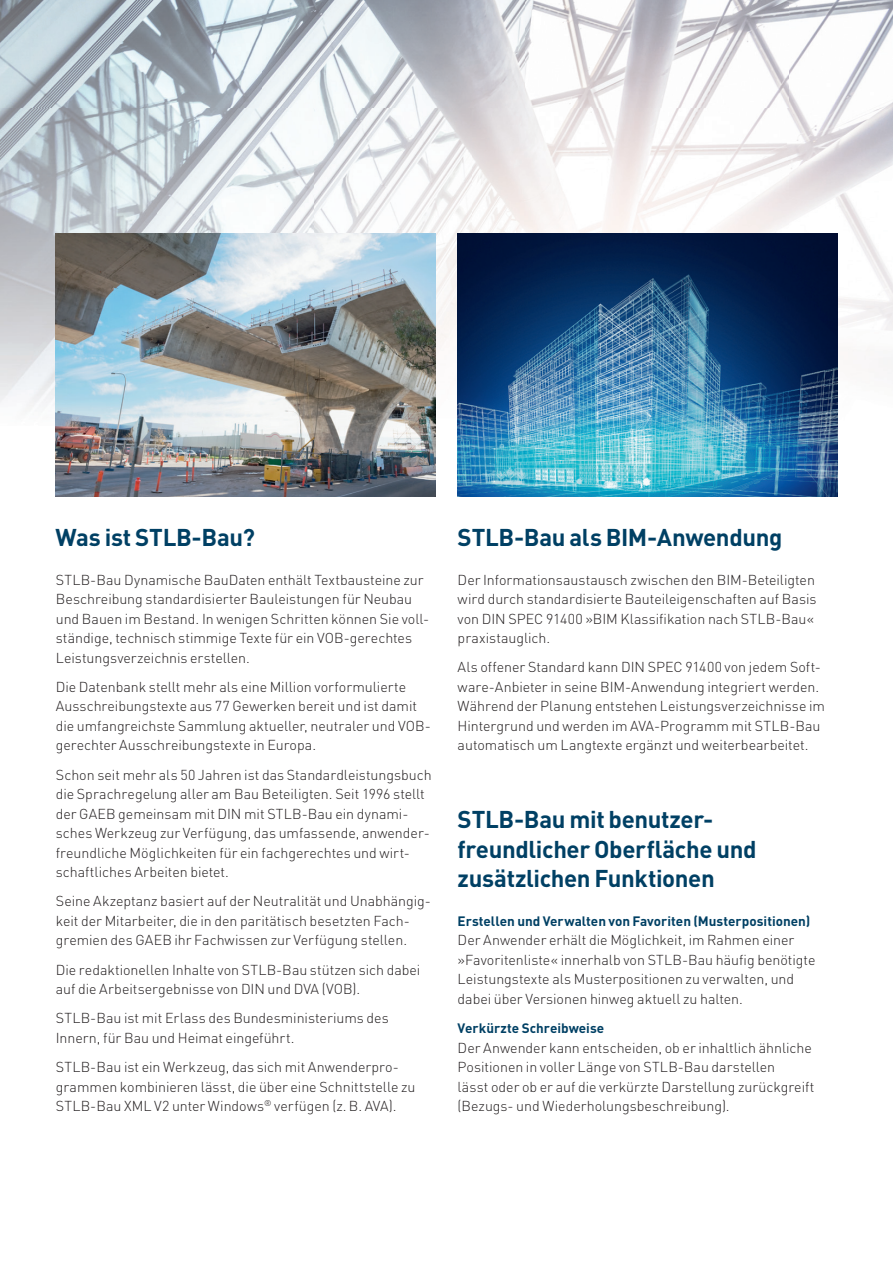
<style>
.page{position:relative;width:893px;height:1263px;background:#fff}
.page>*{position:absolute;margin:0;border:0;box-sizing:border-box;transform-origin:0 0}
.t1{font:700 24px/29.2px "DIN";letter-spacing:-.015em;color:#004064}
.t2{font:300 14.25px/19.5px "DIN";letter-spacing:-.005em;color:#231f20}
.t3{font:700 13.5px "DIN";color:#004064}
</style>
<div class="page">
<img style="left:0;top:0;width:893px;height:429px">
<img style="left:56px;top:234px;width:379px;height:263px">
<img style="left:457px;top:234px;width:380px;height:263px">
<h1 class="t1" style="left:56px;top:521px;width:201px">Was ist STLB-Bau?</h1>
<p class="t2" style="left:56px;top:570px;width:375px">STLB-Bau Dynamische BauDaten enthält Textbausteine zur Beschreibung standardisierter Bauleistungen für Neubau und Bauen im Bestand. In wenigen Schritten können Sie voll&shy;ständige, technisch stimmige Texte für ein VOB-gerechtes Leistungsverzeichnis erstellen.</p>
<p class="t2" style="left:56px;top:677px;width:376px">Die Datenbank stellt mehr als eine Million vorformulierte Ausschreibungstexte aus 77 Gewerken bereit und ist damit die umfangreichste Sammlung aktueller, neutraler und VOB&shy;gerechter Ausschreibungstexte in Europa.</p>
<p class="t2" style="left:56px;top:764px;width:377px">Schon seit mehr als 50 Jahren ist das Standardleistungsbuch die Sprachregelung aller am Bau Beteiligten. Seit 1996 stellt der GAEB gemeinsam mit DIN mit STLB-Bau ein dynami&shy;sches Werkzeug zur Verfügung, das umfassende, anwender&shy;freundliche Möglichkeiten für ein fachgerechtes und wirt&shy;schaftliches Arbeiten bietet.</p>
<p class="t2" style="left:56px;top:891px;width:377px">Seine Akzeptanz basiert auf der Neutralität und Unabhängig&shy;keit der Mitarbeiter, die in den paritätisch besetzten Fach&shy;gremien des GAEB ihr Fachwissen zur Verfügung stellen.</p>
<p class="t2" style="left:56px;top:959px;width:366px">Die redaktionellen Inhalte von STLB-Bau stützen sich dabei auf die Arbeitsergebnisse von DIN und DVA (VOB).</p>
<p class="t2" style="left:56px;top:1008px;width:335px">STLB-Bau ist mit Erlass des Bundesministeriums des<br>Innern, für Bau und Heimat eingeführt.</p>
<p class="t2" style="left:56px;top:1057px;width:361px">STLB-Bau ist ein Werkzeug, das sich mit Anwenderpro&shy;grammen kombinieren lässt, die über eine Schnittstelle zu<br>STLB-Bau XML V2 unter Windows<sup>®</sup> verfügen (z. B. AVA).</p>
<h1 class="t1" style="left:458px;top:521px;width:326px">STLB-Bau als BIM-Anwendung</h1>
<p class="t2" style="left:458px;top:570px;width:360px">Der Informationsaustausch zwischen den BIM-Beteiligten wird durch standardisierte Bauteileigenschaften auf Basis von DIN SPEC 91400 »BIM Klassifikation nach STLB-Bau« praxistauglich.</p>
<p class="t2" style="left:458px;top:657px;width:369px">Als offener Standard kann DIN SPEC 91400 von jedem Soft&shy;ware-Anbieter in seine BIM-Anwendung integriert werden.<br>Während der Planung entstehen Leistungsverzeichnisse im Hintergrund und werden im AVA-Programm mit STLB-Bau automatisch um Langtexte ergänzt und weiterbearbeitet.</p>
<h1 class="t1" style="left:458px;top:804px;width:300px">STLB-Bau mit benutzer&shy;freundlicher Oberfläche und zusätzlichen Funktionen</h1>
<p class="t3" style="left:458px;top:912px;width:354px">Erstellen und Verwalten von Favoriten (Musterpositionen)</p>
<p class="t2" style="left:458px;top:930px;width:359px">Der Anwender erhält die Möglichkeit, im Rahmen einer »Favoriten liste« innerhalb von STLB-Bau häufig benötigte Leistungstexte als Musterpositionen zu verwalten, und dabei über Versionen hinweg aktuell zu halten.</p>
<p class="t3" style="left:458px;top:1019px;width:148px">Verkürzte Schreibweise</p>
<p class="t2" style="left:458px;top:1038px;width:358px">Der Anwender kann entscheiden, ob er inhaltlich ähnliche Positionen in voller Länge von STLB-Bau darstellen<br>lässt oder ob er auf die verkürzte Darstellung zurückgreift (Bezugs- und Wiederholungs beschreibung).</p>
</div>
